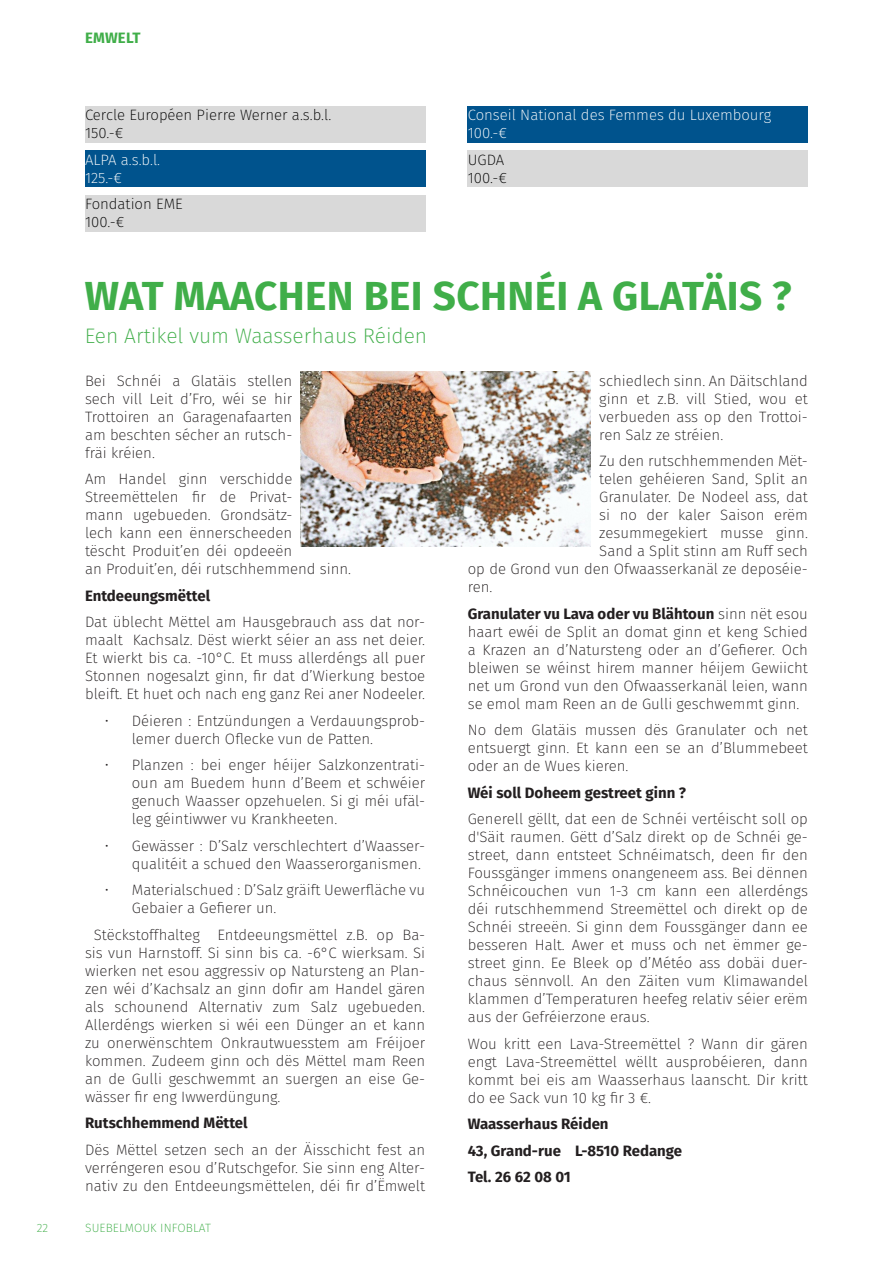
<style>
.page{position:relative;width:893px;height:1263px;background:#fff}
.page>*{position:absolute;margin:0;border:0;box-sizing:border-box;transform-origin:0 0}
.t1{font:700 40.5px "Fira Sans";letter-spacing:.01em;color:#40ae49}
.t2{font:200 21px "Fira Sans";color:#40ae49}
.t3{font:200 15px/18px "Fira Sans";color:#231f20;text-align:justify}
.t4{font:700 15px "Fira Sans";color:#231f20}
.t5{font:200 15px/18px "Fira Sans";color:#000}
.t6{font:200 15px/18px "Fira Sans";color:#fff}
.t7{font:700 15px "Fira Sans";letter-spacing:.01em;color:#40ae49}
.t8{font:200 12px "Fira Sans";letter-spacing:.01em;color:#40ae49}
.s1{font-weight:700}
</style>
<div class="page">
<img style="left:301px;top:371px;width:290px;height:175px">
<div style="left:85px;top:106px;width:340px;height:36px;background:#d9d9d9"></div>
<div style="left:85px;top:151px;width:340px;height:36px;background:#00538d"></div>
<div style="left:85px;top:195px;width:340px;height:36px;background:#d9d9d9"></div>
<div style="left:468px;top:106px;width:340px;height:36px;background:#00538d"></div>
<div style="left:468px;top:151px;width:340px;height:36px;background:#d9d9d9"></div>
<p class="t7" style="left:85px;top:25px;width:57px">EMWELT</p>
<p class="t5" style="left:85px;top:106px;width:248px">Cercle Européen Pierre Werner a.s.b.l.<br>150.-€</p>
<p class="t6" style="left:85px;top:151px;width:77px">ALPA a.s.b.l.<br>125.-€</p>
<p class="t5" style="left:85px;top:195px;width:99px">Fondation EME<br>100.-€</p>
<p class="t6" style="left:468px;top:106px;width:305px">Conseil National des Femmes du Luxembourg<br>100.-€</p>
<p class="t5" style="left:468px;top:151px;width:41px">UGDA<br>100.-€</p>
<p class="t1" style="left:85px;top:262px;width:708px">WAT MAACHEN BEI SCHNÉI A GLATÄIS ?</p>
<p class="t2" style="left:85px;top:320px;width:344px">Een Artikel vum Waasserhaus Réiden</p>
<p class="t3" style="left:85px;top:371px;width:209px">Bei Schnéi a Glatäis stellen sech vill Leit d’Fro, wéi se hir Trottoiren an Garagenafaarten am beschten sécher an rutsch&shy;fräi kréien.</p>
<p class="t3" style="left:85px;top:470px;width:268px;text-align:left">Am Handel ginn verschidde<br>Streemëttelen fir de Privat-<br>mann ugebueden. Grondsätz-<br>lech kann een ënnerscheeden<br>tëscht Produit’en déi opdeeën<br>an Produit’en, déi rutschhemmend sinn.</p>
<p class="t4" style="left:85px;top:583px;width:127px">Entdeeungsmëttel</p>
<p class="t3" style="left:85px;top:613px;width:342px">Dat üblecht Mëttel am Hausgebrauch ass dat nor&shy;maalt Kachsalz. Dëst wierkt séier an ass net deier.<br>Et wierkt bis ca. -10°C. Et muss allerdéngs all puer Stonnen nogesalzt ginn, fir dat d’Wierkung bestoe bleift. Et huet och nach eng ganz Rei aner Nodeeler.</p>
<p class="t3" style="left:132px;top:711px;width:295px;text-indent:-27px">• Déieren : Entzündungen a Verdauungsprob&shy;lemer duerch Oflecke vun de Patten.</p>
<p class="t3" style="left:132px;top:756px;width:295px;text-indent:-27px">• Planzen : bei enger héijer Salzkonzentrati&shy;oun am Buedem hunn d’Beem et schwéier genuch Waasser opzehuelen. Si gi méi ufäl&shy;leg géintiwwer vu Krankheeten.</p>
<p class="t3" style="left:105px;top:836px;width:322px;text-align:right">• Gewässer : D’Salz verschlechtert d’Waasser&shy;qualitéit a schued den Waasserorganismen.</p>
<p class="t3" style="left:132px;top:881px;width:295px;text-indent:-27px">• Materialschued : D’Salz gräift Uewerfläche vu<br>Gebaier a Gefierer un.</p>
<p class="t3" style="left:85px;top:925px;width:342px;text-indent:9px">Stëckstoffhalteg Entdeeungsmëttel z.B. op Ba&shy;sis vun Harnstoff. Si sinn bis ca. -6°C wierksam. Si wierken net esou aggressiv op Natursteng an Plan&shy;zen wéi d’Kachsalz an ginn dofir am Handel gären als schounend Alternativ zum Salz ugebueden.<br>Allerdéngs wierken si wéi een Dünger an et kann zu onerwënschtem Onkrautwuesstem am Fréijoer kommen. Zudeem ginn och dës Mëttel mam Reen an de Gulli geschwemmt an suergen an eise Ge&shy;wässer fir eng Iwwerdüngung.</p>
<p class="t4" style="left:85px;top:1110px;width:164px">Rutschhemmend Mëttel</p>
<p class="t3" style="left:85px;top:1140px;width:342px">Dës Mëttel setzen sech an der Äisschicht fest an verréngeren esou d’Rutschgefor. Sie sinn eng Alter&shy;nativ zu den Entdeeungsmëttelen, déi fir d’Ëmwelt</p>
<p class="t8" style="left:37px;top:1219px;width:13px">22</p>
<p class="t8" style="left:85px;top:1219px;width:127px">SUEBELMOUK INFOBLAT</p>
<p class="t3" style="left:599px;top:371px;width:210px">schiedlech sinn. An Däitschland ginn et z.B. vill Stied, wou et verbueden ass op den Trottoi&shy;ren Salz ze stréien.</p>
<p class="t3" style="left:599px;top:452px;width:210px">Zu den rutschhemmenden Mët-</p>
<p class="t3" style="left:599px;top:470px;width:210px">telen gehéieren Sand, Split an</p>
<p class="t3" style="left:599px;top:488px;width:210px">Granulater. De Nodeel ass, dat</p>
<p class="t3" style="left:599px;top:506px;width:210px">si no der kaler Saison erëm</p>
<p class="t3" style="left:599px;top:524px;width:210px">zesummegekiert musse ginn.</p>
<p class="t3" style="left:599px;top:542px;width:210px">Sand a Split stinn am Ruff sech</p>
<p class="t3" style="left:468px;top:560px;width:342px">op de Grond vun den Ofwaasserkanäl ze deposéie-</p>
<p class="t3" style="left:468px;top:578px;width:26px">ren.</p>
<p class="t3" style="left:468px;top:604px;width:342px"><span class="s1">Granulater vu Lava oder vu Blähtoun</span> sinn nët esou haart ewéi de Split an domat ginn et keng Schied a Krazen an d’Natursteng oder an d’Gefierer. Och bleiwen se wéinst hirem manner héijem Gewiicht net um Grond vun den Ofwaasserkanäl leien, wann se emol mam Reen an de Gulli geschwemmt ginn.</p>
<p class="t3" style="left:468px;top:721px;width:342px">No dem Glatäis mussen dës Granulater och net entsuergt ginn. Et kann een se an d’Blummebeet oder an de Wues kieren.</p>
<p class="t4" style="left:468px;top:780px;width:220px">Wéi soll Doheem gestreet ginn ?</p>
<p class="t3" style="left:468px;top:810px;width:342px">Generell gëllt, dat een de Schnéi vertéischt soll op d'Säit raumen. Gëtt d’Salz direkt op de Schnéi ge&shy;street, dann entsteet Schnéimatsch, deen fir den Foussgänger immens onangeneem ass. Bei dënnen Schnéicouchen vun 1-3 cm kann een allerdéngs déi rutschhemmend Streemëttel och direkt op de Schnéi streeën. Si ginn dem Foussgänger dann ee besseren Halt. Awer et muss och net ëmmer ge&shy;street ginn. Ee Bleek op d’Météo ass dobäi duer&shy;chaus sënnvoll. An den Zäiten vum Klimawandel klammen d’Temperaturen heefeg relativ séier erëm aus der Gefréierzone eraus.</p>
<p class="t3" style="left:468px;top:1034px;width:342px">Wou kritt een Lava-Streemëttel ? Wann dir gären engt Lava-Streemëttel wëllt ausprobéieren, dann kommt bei eis am Waasserhaus laanscht. Dir kritt do ee Sack vun 10 kg fir 3 €.</p>
<p class="t4" style="left:468px;top:1111px;width:142px">Waasserhaus Réiden</p>
<p class="t4" style="left:468px;top:1138px;width:216px">43, Grand-rue L-8510 Redange</p>
<p class="t4" style="left:468px;top:1164px;width:105px">Tel. 26 62 08 01</p>
</div>
